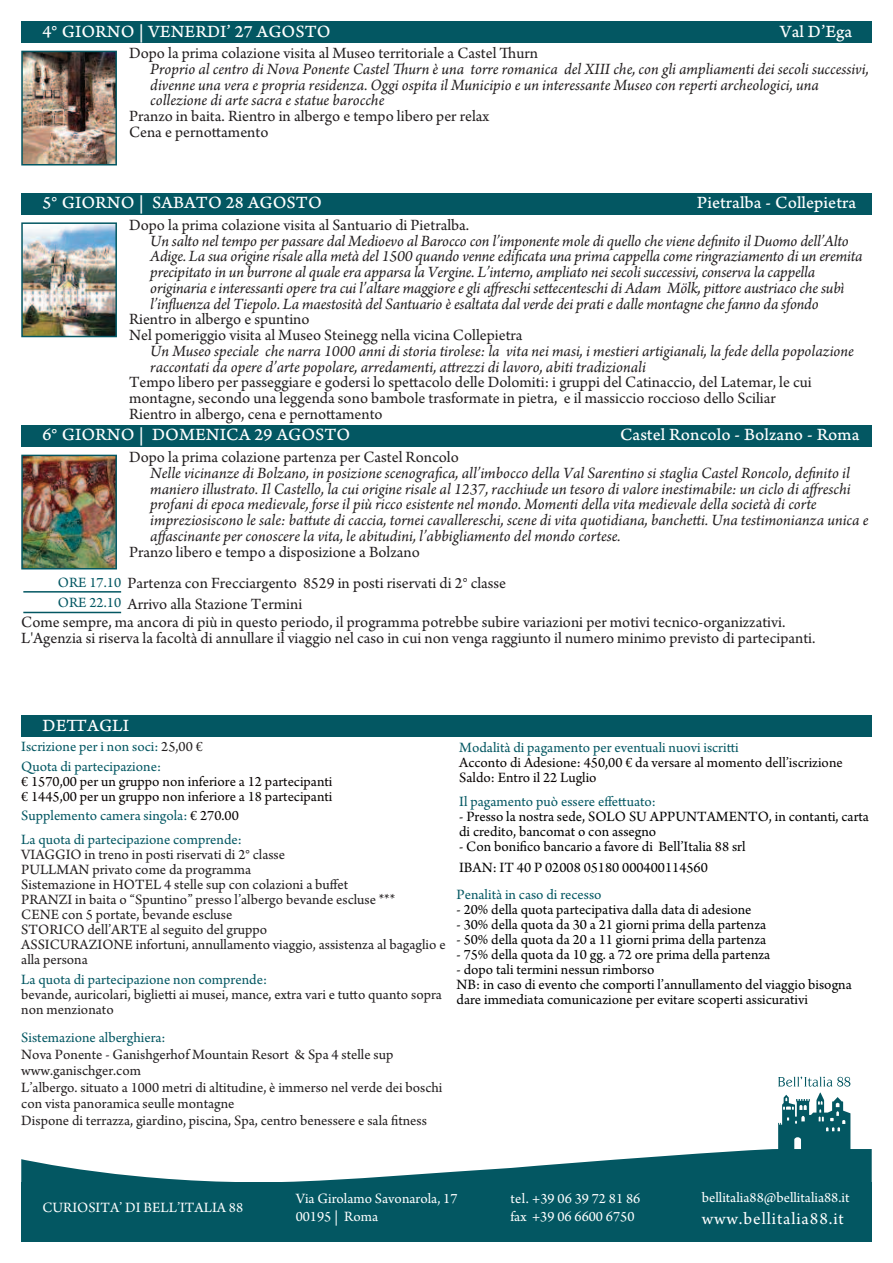
<style>
.page{position:relative;width:893px;height:1263px;background:#fff}
.page>*{position:absolute;margin:0;border:0;box-sizing:border-box;transform-origin:0 0}
.t1{font:18px "Arno Pro Caption";color:#fff}
.t2{font:18px "Arno Pro";letter-spacing:.05em;color:#fff}
.t3{font:italic 16.5px/15.8px "Arno Pro";color:#231f20}
.t4{font:16.5px/15.8px "Arno Pro";color:#231f20}
.t5{font:15px/15px "Arno Pro";color:#231f20}
.t6{font:15px/15px "Arno Pro";color:#000}
.t7{font:15px/19.5px "Arno Pro";color:#035762}
.t8{font:15px/15px "Arno Pro";color:#080302}
.t9{font:15px/18px "Arno Pro";color:#fff}
.s1{font-size:15px;color:#035762}
.s2{color:#231f20}
.s3{color:#080302}
</style>
<div class="page">
<svg style="left:21px;top:1077px;width:851px;height:105px"></svg>
<div style="left:21px;top:1182px;width:851px;height:60px;background:#035762"></div>
<div style="left:21px;top:716px;width:851px;height:21px;background:#035762"></div>
<hr style="left:23px;top:612px;width:98px;height:1px;background:#035762">
<hr style="left:23px;top:591px;width:98px;height:2px;background:#035762">
<img style="left:24px;top:54px;width:90px;height:108px">
<div style="left:21px;top:51px;width:96px;height:114px;border:2px solid #035762"></div>
<div style="left:21px;top:21px;width:851px;height:21px;background:#035762"></div>
<img style="left:24px;top:225px;width:90px;height:109px">
<div style="left:21px;top:222px;width:96px;height:115px;border:2px solid #035762"></div>
<div style="left:21px;top:193px;width:851px;height:21px;background:#035762"></div>
<img style="left:24px;top:458px;width:90px;height:108px">
<div style="left:21px;top:455px;width:96px;height:114px;border:2px solid #035762"></div>
<div style="left:21px;top:425px;width:851px;height:21px;background:#035762"></div>
<p class="t1" style="left:43px;top:25px;width:290px">4° GIORNO | VENERDI’ 27 AGOSTO</p>
<p class="t1" style="left:780px;top:25px;width:74px">Val D’Ega</p>
<p class="t4" style="left:129px;top:47px;width:410px">Dopo la prima colazione visita al Museo territoriale a Castel Thurn</p>
<p class="t3" style="left:150px;top:62px;width:720px">Proprio al centro di Nova Ponente Castel Thurn è una torre romanica del XIII che, con gli ampliamenti dei secoli successivi, divenne una vera e propria residenza. Oggi ospita il Municipio e un interessante Museo con reperti archeologici, una collezione di arte sacra e statue barocche</p>
<p class="t4" style="left:129px;top:110px;width:362px">Pranzo in baita. Rientro in albergo e tempo libero per relax<br>Cena e pernottamento</p>
<p class="t1" style="left:43px;top:196px;width:281px">5° GIORNO | SABATO 28 AGOSTO</p>
<p class="t1" style="left:697px;top:196px;width:161px">Pietralba - Collepietra</p>
<p class="t4" style="left:129px;top:218px;width:342px">Dopo la prima colazione visita al Santuario di Pietralba.</p>
<p class="t3" style="left:150px;top:234px;width:714px">Un salto nel tempo per passare dal Medioevo al Barocco con l’imponente mole di quello che viene definito il Duomo dell’Alto Adige. La sua origine risale alla metà del 1500 quando venne edificata una prima cappella come ringraziamento di un eremita precipitato in un burrone al quale era apparsa la Vergine. L’interno, ampliato nei secoli successivi, conserva la cappella originaria e interessanti opere tra cui l’altare maggiore e gli affreschi settecenteschi di Adam Mölk, pittore austriaco che subì l’influenza del Tiepolo. La maestosità del Santuario è esaltata dal verde dei prati e dalle montagne chefanno da sfondo</p>
<p class="t4" style="left:129px;top:313px;width:395px">Rientro in albergo e spuntino<br>Nel pomeriggio visita al Museo Steinegg nella vicina Collepietra</p>
<p class="t3" style="left:150px;top:344px;width:705px">Un Museo speciale che narra 1000 anni di storia tirolese: la vita nei masi, i mestieri artigianali, la fede della popolazione raccontati da opere d’arte popolare, arredamenti, attrezzi di lavoro, abiti tradizionali</p>
<p class="t4" style="left:129px;top:376px;width:684px">Tempo libero per passeggiare e godersi lo spettacolo delle Dolomiti: i gruppi del Catinaccio, del Latemar, le cui montagne, secondo una leggenda sono bambole trasformate in pietra, e il massiccio roccioso dello Sciliar<br>Rientro in albergo, cena e pernottamento</p>
<p class="t1" style="left:43px;top:429px;width:309px">6° GIORNO | DOMENICA 29 AGOSTO</p>
<p class="t1" style="left:620px;top:429px;width:241px">Castel Roncolo - Bolzano - Roma</p>
<p class="t4" style="left:129px;top:451px;width:331px">Dopo la prima colazione partenza per Castel Roncolo</p>
<p class="t3" style="left:150px;top:466px;width:720px">Nelle vicinanze di Bolzano, in posizione scenografica, all’imbocco della Val Sarentino si staglia Castel Roncolo, definito il maniero illustrato. Il Castello, la cui origine risale al 1237, racchiude un tesoro di valore inestimabile: un ciclo di affreschi profani di epoca medievale, forse il più ricco esistente nel mondo. Momenti della vita medievale della società di corte impreziosiscono le sale: battute di caccia, tornei cavallereschi, scene di vita quotidiana, banchetti. Una testimonianza unica e affascinante per conoscere la vita, le abitudini, l’abbigliamento del mondo cortese.</p>
<p class="t4" style="left:129px;top:545px;width:292px">Pranzo libero e tempo a disposizione a Bolzano</p>
<p class="t4" style="left:58px;top:577px;width:450px"><span class="s1">ORE 17.10</span> Partenza con Frecciargento 8529 in posti riservati di 2° classe</p>
<p class="t4" style="left:58px;top:597px;width:246px"><span class="s1">ORE 22.10</span> Arrivo alla Stazione Termini</p>
<p class="t4" style="left:21px;top:616px;width:796px">Come sempre, ma ancora di più in questo periodo, il programma potrebbe subire variazioni per motivi tecnico-organizzativi.<br>L'Agenzia si riserva la facoltà di annullare il viaggio nel caso in cui non venga raggiunto il numero minimo previsto di partecipanti.</p>
<p class="t1" style="left:43px;top:719px;width:88px">DETTAGLI</p>
<p class="t7" style="left:21px;top:738px;width:183px">Iscrizione per i non soci: <span class="s2">25,00 €<br></span>Quota di partecipazione:</p>
<p class="t8" style="left:21px;top:775px;width:313px">€ 1570,00 per un gruppo non inferiore a 12 partecipanti € 1445,00 per un gruppo non inferiore a 18 partecipanti</p>
<p class="t7" style="left:21px;top:805px;width:222px;line-height:24px">Supplemento camera singola: <span class="s3">€ 270.00<br></span>La quota di partecipazione comprende:</p>
<p class="t5" style="left:21px;top:849px;width:426px">VIAGGIO in treno in posti riservati di 2° classe<br>PULLMAN privato come da programma<br>Sistemazione in HOTEL 4 stelle sup con colazioni a buffet<br>PRANZI in baita o “Spuntino” presso l’albergo bevande escluse ***<br>CENE con 5 portate, bevande escluse<br>STORICO dell’ARTE al seguito del gruppo<br>ASSICURAZIONE infortuni, annullamento viaggio, assistenza al bagaglio e alla persona</p>
<p class="t7" style="left:21px;top:971px;width:247px">La quota di partecipazione non comprende:</p>
<p class="t5" style="left:21px;top:988px;width:422px">bevande, auricolari, biglietti ai musei, mance, extra vari e tutto quanto sopra non menzionato</p>
<p class="t7" style="left:21px;top:1029px;width:146px">Sistemazione alberghiera:</p>
<p class="t5" style="left:21px;top:1047px;width:423px;line-height:16.5px">Nova Ponente - Ganishgerhof Mountain Resort &amp; Spa 4 stelle sup www.ganischger.com<br>L’albergo. situato a 1000 metri di altitudine, è immerso nel verde dei boschi con vista panoramica seulle montagne<br>Dispone di terrazza, giardino, piscina, Spa, centro benessere e sala fitness</p>
<p class="t7" style="left:459px;top:739px;width:281px">Modalità di pagamento per eventuali nuovi iscritti</p>
<p class="t8" style="left:459px;top:756px;width:385px">Acconto di Adesione: 450,00 € da versare al momento dell’iscrizione<br>Saldo: Entro il 22 Luglio</p>
<p class="t7" style="left:459px;top:793px;width:198px">Il pagamento può essere effettuato:</p>
<p class="t6" style="left:459px;top:810px;width:411px">- Presso la nostra sede, SOLO SU APPUNTAMENTO, in contanti, carta di credito, bancomat o con assegno</p>
<p class="t6" style="left:459px;top:837px;width:288px;line-height:21px">- Con bonifico bancario a favore di Bell’Italia 88 srl<br>IBAN: IT 40 P 02008 05180 000400114560</p>
<p class="t7" style="left:457px;top:886px;width:147px">Penalità in caso di recesso</p>
<p class="t6" style="left:457px;top:903px;width:297px">- 20% della quota partecipativa dalla data di adesione</p>
<p class="t6" style="left:457px;top:918px;width:311px">- 30% della quota da 30 a 21 giorni prima della partenza</p>
<p class="t6" style="left:457px;top:933px;width:311px">- 50% della quota da 20 a 11 giorni prima della partenza</p>
<p class="t6" style="left:457px;top:948px;width:315px">- 75% della quota da 10 gg. a 72 ore prima della partenza</p>
<p class="t6" style="left:457px;top:963px;width:397px">- dopo tali termini nessun rimborso<br>NB: in caso di evento che comporti l’annullamento del viaggio bisogna dare immediata comunicazione per evitare scoperti assicurativi</p>
<p class="t9" style="left:43px;top:1200px;width:202px">CURIOSITA’ DI BELL’ITALIA 88</p>
<p class="t9" style="left:296px;top:1191px;width:163px">Via Girolamo Savonarola, 17<br>00195 | Roma</p>
<p class="t9" style="left:510px;top:1191px;width:132px">tel. +39 06 39 72 81 86 fax +39 06 6600 6750</p>
<p class="t9" style="left:702px;top:1190px;width:149px">bellitalia88@bellitalia88.it</p>
<p class="t2" style="left:702px;top:1211px;width:144px">www.bellitalia88.it</p>
</div>
